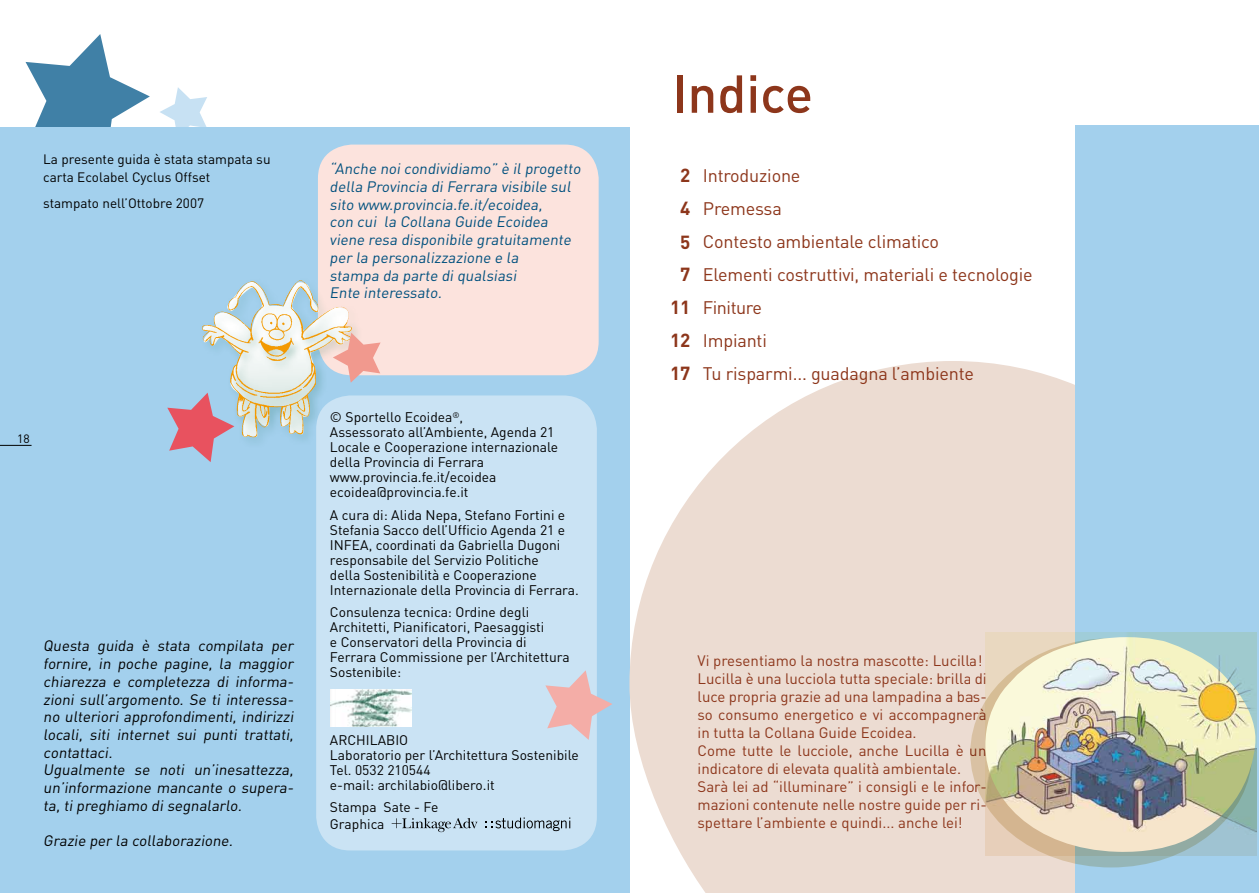
<style>
.page{position:relative;width:1259px;height:893px;background:#fff}
.page>*{position:absolute;margin:0;border:0;box-sizing:border-box;transform-origin:0 0}
.t1{font:500 52.5px "DIN";color:#8d361b}
.t2{font:700 18.75px/33px "DIN";color:#8d361b;text-align:justify}
.t3{font:18px/33px "DIN";letter-spacing:-.01em;color:#8d361b}
.t4{font:15px/18px "DIN";color:#8d361b}
.t5{font:15px/17.7px "DIN";color:#000}
.t6{font:15px/17.7px "DIN";color:#00507e}
.t7{font:13.8px/15px "DIN";color:#000}
.t8{font:13.5px/17.7px "DIN";color:#000}
.t9{font:12px "DIN";color:#000}
</style>
<div class="page">
<svg style="left:26px;top:34px;width:124px;height:94px"></svg>
<svg style="left:159px;top:87px;width:48px;height:41px"></svg>
<div style="left:0;top:128px;width:629px;height:765px;background:#a3d0ed"></div>
<hr style="left:0;top:445px;width:32px;height:1px;background:#000">
<div style="left:318px;top:145px;width:280px;height:230px;background:#fce3dd;border-radius:34px"></div>
<div style="left:198px;top:276px;width:172px;height:183px;background:#0f654b;opacity:.4"></div>
<img style="left:266px;top:280px;width:35px;height:2px">
<svg style="left:167px;top:282px;width:213px;height:180px"></svg>
<div style="left:316px;top:395px;width:281px;height:455px;background:#cae3f4;border-radius:34px"></div>
<svg style="left:392px;top:818px;width:85px;height:14px"></svg>
<svg style="left:485px;top:817px;width:85px;height:14px"></svg>
<img style="left:331px;top:689px;width:80px;height:38px">
<svg style="left:545px;top:670px;width:67px;height:70px"></svg>
<svg style="left:629px;top:361px;width:446px;height:532px;background:#eee0d8"></svg>
<div style="left:1075px;top:126px;width:184px;height:767px;background:#a3d0ed"></div>
<img style="left:985px;top:633px;width:271px;height:222px">
<svg style="left:970px;top:638px;width:282px;height:229px;background:#b8baaa"></svg>
<img style="left:985px;top:637px;width:271px;height:216px">
<p class="t8" style="left:43px;top:150px;width:229px">La presente guida è stata stampata su carta Ecolabel Cyclus Offset</p>
<p class="t8" style="left:43px;top:194px;width:162px">stampato nell’Ottobre 2007</p>
<p class="t6" style="left:330px;top:160px;width:255px">“Anche noi condividiamo” è il progetto della Provincia di Ferrara visibile sul sito www.provincia.fe.it/ecoidea,<br>con cui la Collana Guide Ecoidea viene resa disponibile gratuitamente per la personalizzazione e la<br>stampa da parte di qualsiasi<br>Ente interessato.</p>
<p class="t9" style="left:17px;top:431px;width:14px">18</p>
<p class="t5" style="left:43px;top:637px;width:254px">Questa guida è stata compilata per fornire, in poche pagine, la maggior chiarezza e completezza di informa&shy;zioni sull’argomento. Se ti interessa&shy;no ulteriori approfondimenti, indirizzi locali, siti internet sui punti trattati, contattaci.<br>Ugualmente se noti un’inesattezza, un’informazione mancante o supera&shy;ta, ti preghiamo di segnalarlo.</p>
<p class="t5" style="left:43px;top:832px;width:194px">Grazie per la collaborazione.</p>
<p class="t7" style="left:330px;top:410px;width:230px">© Sportello Ecoidea<sup>®</sup>,<br>Assessorato all’Ambiente, Agenda 21<br>Locale e Cooperazione internazionale della Provincia di Ferrara www.provincia.fe.it/ecoidea ecoidea@provincia.fe.it</p>
<p class="t7" style="left:330px;top:507px;width:250px">A cura di: Alida Nepa, Stefano Fortini e Stefania Sacco dell’Ufficio Agenda 21 e INFEA, coordinati da Gabriella Dugoni responsabile del Servizio Politiche<br>della Sostenibilità e Cooperazione Internazionale della Provincia di Ferrara.</p>
<p class="t7" style="left:330px;top:605px;width:241px">Consulenza tecnica: Ordine degli Architetti, Pianificatori, Paesaggisti<br>e Conservatori della Provincia di Ferrara Commissione per l’Architettura Sostenibile:</p>
<p class="t7" style="left:330px;top:732px;width:250px">ARCHILABIO<br>Laboratorio per l’Architettura Sostenibile<br>Tel. 0532 210544<br>e-mail: archilabio@libero.it</p>
<p class="t7" style="left:330px;top:799px;width:110px;line-height:16.5px">Stampa Sate - Fe<br>Graphica</p>
<h1 class="t1" style="left:672px;top:60px;width:143px">Indice</h1>
<h2 class="t2" style="left:680px;top:157px;width:12px;line-height:33.8px">2<br>4<br>5</h2>
<h2 class="t2" style="left:670px;top:257px;width:22px;text-align:center">7<br>11<br>12<br>17</h2>
<h3 class="t3" style="left:703px;top:158px;width:331px">Introduzione<br>Premessa<br>Contesto ambientale climatico<br>Elementi costruttivi, materiali e tecnologie<br>Finiture<br>Impianti<br>Tu risparmi... guadagna l’ambiente</h3>
<p class="t4" style="left:697px;top:651px;width:291px">Vi presentiamo la nostra mascotte: Lucilla!<br>Lucilla è una lucciola tutta speciale: brilla di luce propria grazie ad una lampadina a bas&shy;so consumo energetico e vi accompagnerà in tutta la Collana Guide Ecoidea.<br>Come tutte le lucciole, anche Lucilla è un indicatore di elevata qualità ambientale.<br>Sarà lei ad “illuminare” i consigli e le infor&shy;mazioni contenute nelle nostre guide per ri&shy;spettare l’ambiente e quindi... anche lei!</p>
</div>
